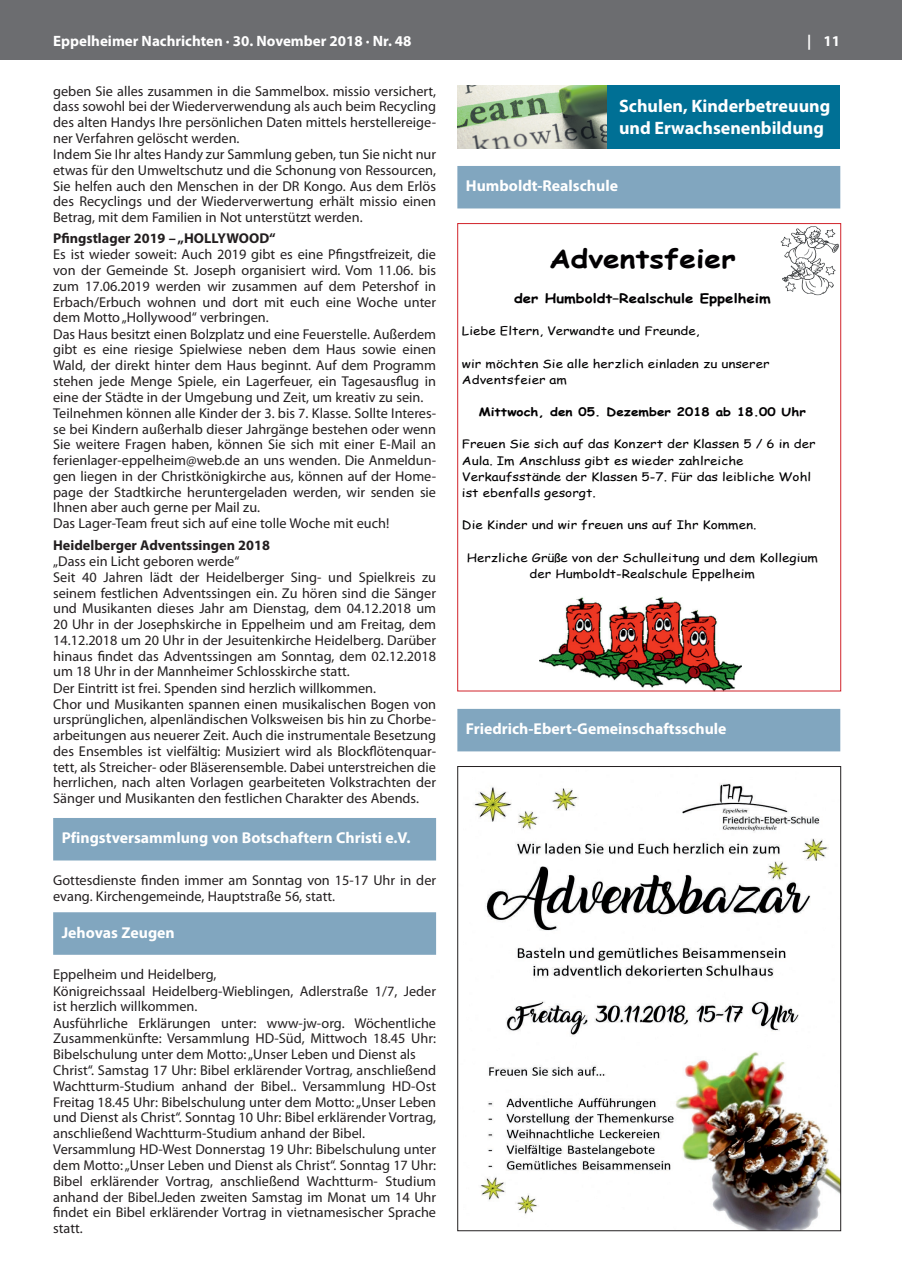
<style>
.page{position:relative;width:902px;height:1280px;background:#fff}
.page>*{position:absolute;margin:0;border:0;box-sizing:border-box;transform-origin:0 0}
.t1{font:700 25.8px "Comic Sans MS";color:#020002;scale:1.16 1}
.t2{font:700 18px/22.5px "Myriad Pro";color:#fff}
.t3{font:700 15.75px "Myriad Pro";color:#fff}
.t4{font:700 15px "Myriad Pro";color:#fff}
.t5{font:14.25px/15.9px "Myriad Pro";color:#231f20}
.t6{font:700 14.25px "Myriad Pro";color:#231f20}
.t7{font:700 12.9px "Comic Sans MS";color:#020002;scale:1.16 1}
.t8{font:11.55px/16.2px "Comic Sans MS";color:#020002;scale:1.16 1}
.t9{font:700 11.55px "Comic Sans MS";color:#020002;scale:1.16 1}
</style>
<div class="page">
<div style="left:0;top:0;width:901px;height:60px;background:#6c6d70"></div>
<div style="left:53px;top:818px;width:383px;height:42px;background:#81a6bf"></div>
<div style="left:53px;top:912px;width:383px;height:43px;background:#81a6bf"></div>
<div style="left:457px;top:166px;width:383px;height:42px;background:#81a6bf"></div>
<div style="left:457px;top:709px;width:383px;height:42px;background:#81a6bf"></div>
<div style="left:457px;top:85px;width:383px;height:64px;background:#007095"></div>
<img style="left:457px;top:85px;width:149px;height:64px">
<img style="left:539px;top:597px;width:202px;height:92px">
<img style="left:780px;top:226px;width:59px;height:70px">
<img style="left:473px;top:783px;width:366px;height:446px">
<p class="t4" style="left:53px;top:31px;width:360px">Eppelheimer Nachrichten · 30. November 2018 · Nr. 48</p>
<p class="t4" style="left:807px;top:31px;width:35px">| 11</p>
<p class="t5" style="left:53px;top:83px;width:384px">geben Sie alles zusammen in die Sammelbox. missio versichert, dass sowohl bei der Wiederverwendung als auch beim Recycling des alten Handys Ihre persönlichen Daten mittels herstellereige&shy;ner Verfahren gelöscht werden.<br>Indem Sie Ihr altes Handy zur Sammlung geben, tun Sie nicht nur etwas für den Umweltschutz und die Schonung von Ressourcen, Sie helfen auch den Menschen in der DR Kongo. Aus dem Erlös des Recyclings und der Wiederverwertung erhält missio einen Betrag, mit dem Familien in Not unterstützt werden.</p>
<p class="t6" style="left:53px;top:229px;width:224px">Pfingstlager 2019 – „HOLLYWOOD“</p>
<p class="t5" style="left:53px;top:247px;width:384px">Es ist wieder soweit: Auch 2019 gibt es eine Pfingstfreizeit, die von der Gemeinde St. Joseph organisiert wird. Vom 11.06. bis zum 17.06.2019 werden wir zusammen auf dem Petershof in Erbach/Erbuch wohnen und dort mit euch eine Woche unter dem Motto „Hollywood“ verbringen.<br>Das Haus besitzt einen Bolzplatz und eine Feuerstelle. Außerdem gibt es eine riesige Spielwiese neben dem Haus sowie einen Wald, der direkt hinter dem Haus beginnt. Auf dem Programm stehen jede Menge Spiele, ein Lagerfeuer, ein Tagesausflug in eine der Städte in der Umgebung und Zeit, um kreativ zu sein.<br>Teilnehmen können alle Kinder der 3. bis 7. Klasse. Sollte Interes&shy;se bei Kindern außerhalb dieser Jahrgänge bestehen oder wenn Sie weitere Fragen haben, können Sie sich mit einer E-Mail an ferienlager-eppelheim@web.de an uns wenden. Die Anmeldun&shy;gen liegen in der Christkönigkirche aus, können auf der Home&shy;page der Stadtkirche heruntergeladen werden, wir senden sie Ihnen aber auch gerne per Mail zu.<br>Das Lager-Team freut sich auf eine tolle Woche mit euch!</p>
<p class="t6" style="left:53px;top:535px;width:218px">Heidelberger Adventssingen 2018</p>
<p class="t5" style="left:53px;top:553px;width:384px">„Dass ein Licht geboren werde“<br>Seit 40 Jahren lädt der Heidelberger Sing- und Spielkreis zu seinem festlichen Adventssingen ein. Zu hören sind die Sänger und Musikanten dieses Jahr am Dienstag, dem 04.12.2018 um 20 Uhr in der Josephskirche in Eppelheim und am Freitag, dem 14.12.2018 um 20 Uhr in der Jesuitenkirche Heidelberg. Darüber hinaus findet das Adventssingen am Sonntag, dem 02.12.2018 um 18 Uhr in der Mannheimer Schlosskirche statt.<br>Der Eintritt ist frei. Spenden sind herzlich willkommen.<br>Chor und Musikanten spannen einen musikalischen Bogen von ursprünglichen, alpenländischen Volksweisen bis hin zu Chorbe&shy;arbeitungen aus neuerer Zeit. Auch die instrumentale Besetzung des Ensembles ist vielfältig: Musiziert wird als Blockflötenquar&shy;tett, als Streicher- oder Bläserensemble. Dabei unterstreichen die herrlichen, nach alten Vorlagen gearbeiteten Volkstrachten der Sänger und Musikanten den festlichen Charakter des Abends.</p>
<p class="t3" style="left:62px;top:828px;width:350px">Pfingstversammlung von Botschaftern Christi e.V.</p>
<p class="t5" style="left:53px;top:872px;width:384px">Gottesdienste finden immer am Sonntag von 15-17 Uhr in der evang. Kirchengemeinde, Hauptstraße 56, statt.</p>
<p class="t3" style="left:62px;top:922px;width:115px">Jehovas Zeugen</p>
<p class="t5" style="left:53px;top:966px;width:384px">Eppelheim und Heidelberg,<br>Königreichssaal Heidelberg-Wieblingen, Adlerstraße 1/7, Jeder ist herzlich willkommen.<br>Ausführliche Erklärungen unter: www-jw-org. Wöchentliche Zusammenkünfte: Versammlung HD-Süd, Mittwoch 18.45 Uhr:<br>Bibelschulung unter dem Motto: „Unser Leben und Dienst als Christ“. Samstag 17 Uhr: Bibel erklärender Vortrag, anschließend Wachtturm-Studium anhand der Bibel.. Versammlung HD-Ost Freitag 18.45 Uhr: Bibelschulung unter dem Motto: „Unser Leben und Dienst als Christ“. Sonntag 10 Uhr: Bibel erklärender Vortrag, anschließend Wachtturm-Studium anhand der Bibel.<br>Versammlung HD-West Donnerstag 19 Uhr: Bibelschulung unter dem Motto: „Unser Leben und Dienst als Christ“. Sonntag 17 Uhr:<br>Bibel erklärender Vortrag, anschließend Wachtturm- Studium anhand der Bibel.Jeden zweiten Samstag im Monat um 14 Uhr findet ein Bibel erklärender Vortrag in vietnamesischer Sprache statt.</p>
<p class="t2" style="left:619px;top:94px;width:213px">Schulen, Kinderbetreuung und Erwachsenenbildung</p>
<p class="t3" style="left:466px;top:176px;width:154px">Humboldt-Realschule</p>
<h1 class="t1" style="left:549px;top:240px;width:162px">Adventsfeier</h1>
<p class="t7" style="left:514px;top:288px;width:223px">der Humboldt–Realschule Eppelheim</p>
<p class="t8" style="left:462px;top:323px;width:206px">Liebe Eltern, Verwandte und Freunde,</p>
<p class="t8" style="left:462px;top:355px;width:267px">wir möchten Sie alle herzlich einladen zu unserer<br>Adventsfeier am</p>
<p class="t9" style="left:479px;top:403px;width:283px">Mittwoch, den 05. Dezember 2018 ab 18.00 Uhr</p>
<p class="t8" style="left:462px;top:436px;width:306px">Freuen Sie sich auf das Konzert der Klassen 5 / 6 in der Aula. Im Anschluss gibt es wieder zahlreiche Verkaufsstände der Klassen 5-7. Für das leibliche Wohl ist ebenfalls gesorgt.</p>
<p class="t8" style="left:462px;top:517px;width:255px">Die Kinder und wir freuen uns auf Ihr Kommen.</p>
<p class="t8" style="left:467px;top:549px;width:304px;text-align:center">Herzliche Grüße von der Schulleitung und dem Kollegium der Humboldt-Realschule Eppelheim</p>
<p class="t3" style="left:466px;top:719px;width:262px">Friedrich-Ebert-Gemeinschaftsschule</p>
</div>
